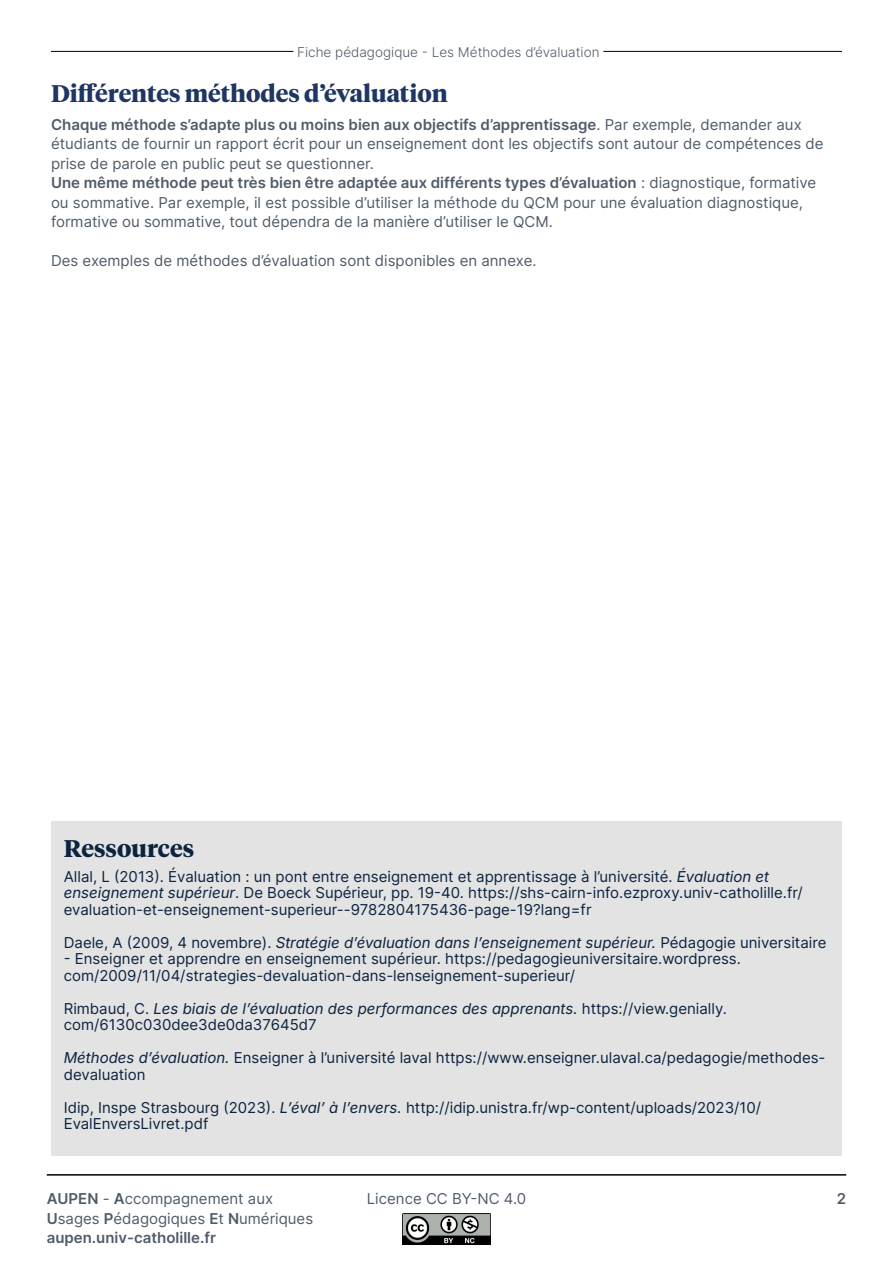
<style>
.page{position:relative;width:893px;height:1263px;background:#fff}
.page>*{position:absolute;margin:0;border:0;box-sizing:border-box;transform-origin:0 0}
._2è_titre{font:700 24px "Tiempos Headline";color:#1f3563}
._2è_titre-2{font:700 24px "Tiempos Headline";color:#0c2340}
.t1{font:15px/16.5px "Inter";color:#0c2340}
.Style_de_paragraphe_1{font:15px/19.5px "Inter";color:#505c69}
.t2{font:italic 15px "Inter";color:#0c2340}
.t3{font:600 15px "Inter";color:#505c69}
.t4{font:300 13.5px "Inter";color:#505c69}
.s1{font-weight:600}
.s2{font-style:italic}
.s3{font-style:normal}
</style>
<div class="page">
<hr style="left:47px;top:1174px;width:799px;height:1px;background:#000">
<img style="left:402px;top:1213px;width:89px;height:31px">
<hr style="left:51px;top:51px;width:791px;height:1px;background:#000">
<div style="left:293px;top:48px;width:310px;height:9px;background:#fff"></div>
<div style="left:51px;top:821px;width:791px;height:335px;background:#e3e3e3"></div>
<p class="t4" style="left:297px;top:42px;width:304px">Fiche pédagogique - Les Méthodes d’évaluation</p>
<p class="_2è_titre" style="left:51px;top:79px;width:398px">Différentes méthodes d’évaluation</p>
<p class="Style_de_paragraphe_1" style="left:51px;top:114px;width:774px"><span class="s1">Chaque méthode s’adapte plus ou moins bien aux objectifs d’apprentissage</span>. Par exemple, demander aux étudiants de fournir un rapport écrit pour un enseignement dont les objectifs sont autour de compétences de prise de parole en public peut se questionner.</p>
<p class="Style_de_paragraphe_1" style="left:51px;top:173px;width:767px"><span class="s1">Une même méthode peut très bien être adaptée aux différents types d’évaluation</span> : diagnostique, formative ou sommative. Par exemple, il est possible d’utiliser la méthode du QCM pour une évaluation diagnostique, formative ou sommative, tout dépendra de la manière d’utiliser le QCM.</p>
<p class="Style_de_paragraphe_1" style="left:51px;top:251px;width:487px">Des exemples de méthodes d’évaluation sont disponibles en annexe.</p>
<p class="_2è_titre-2" style="left:64px;top:834px;width:132px">Ressources</p>
<p class="t1" style="left:64px;top:868px;width:741px">Allal, L (2013). Évaluation : un pont entre enseignement et apprentissage à l’université. <span class="s2">Évaluation et enseignement supérieur</span>. De Boeck Supérieur, pp. 19-40. https://shs-cairn-info.ezproxy.univ-catholille.fr/ evaluation-et-enseignement-superieur--9782804175436-page-19?lang=fr</p>
<p class="t2" style="left:64px;top:931px;width:764px"><span class="s3">Daele, A (2009, 4 novembre).</span> Stratégie d’évaluation dans l’enseignement supérieur. <span class="s3">Pédagogie universitaire</span></p>
<p class="t1" style="left:64px;top:950px;width:679px">- Enseigner et apprendre en enseignement supérieur. https://pedagogieuniversitaire.wordpress. com/2009/11/04/strategies-devaluation-dans-lenseignement-superieur/</p>
<p class="t1" style="left:64px;top:1000px;width:665px">Rimbaud, C. <span class="s2">Les biais de l’évaluation des performances des apprenants.</span> https://view.genially. com/6130c030dee3de0da37645d7</p>
<p class="t1" style="left:64px;top:1049px;width:763px"><span class="s2">Méthodes d’évaluation.</span> Enseigner à l’université laval https://www.enseigner.ulaval.ca/pedagogie/methodes&shy;devaluation</p>
<p class="t1" style="left:64px;top:1099px;width:699px">Idip, Inspe Strasbourg (2023). <span class="s2">L’éval’ à l’envers.</span> http://idip.unistra.fr/wp-content/uploads/2023/10/<br>EvalEnversLivret.pdf</p>
<p class="Style_de_paragraphe_1" style="left:47px;top:1189px;width:268px"><span class="s1">AUPEN</span> - <span class="s1">A</span>ccompagnement aux<br><span class="s1">U</span>sages <span class="s1">P</span>édagogiques <span class="s1">E</span>t <span class="s1">N</span>umériques <span class="s1">aupen.univ-catholille.fr</span></p>
<p class="Style_de_paragraphe_1" style="left:367px;top:1189px;width:161px">Licence CC BY-NC 4.0</p>
<p class="t3" style="left:837px;top:1188px;width:11px">2</p>
</div>
